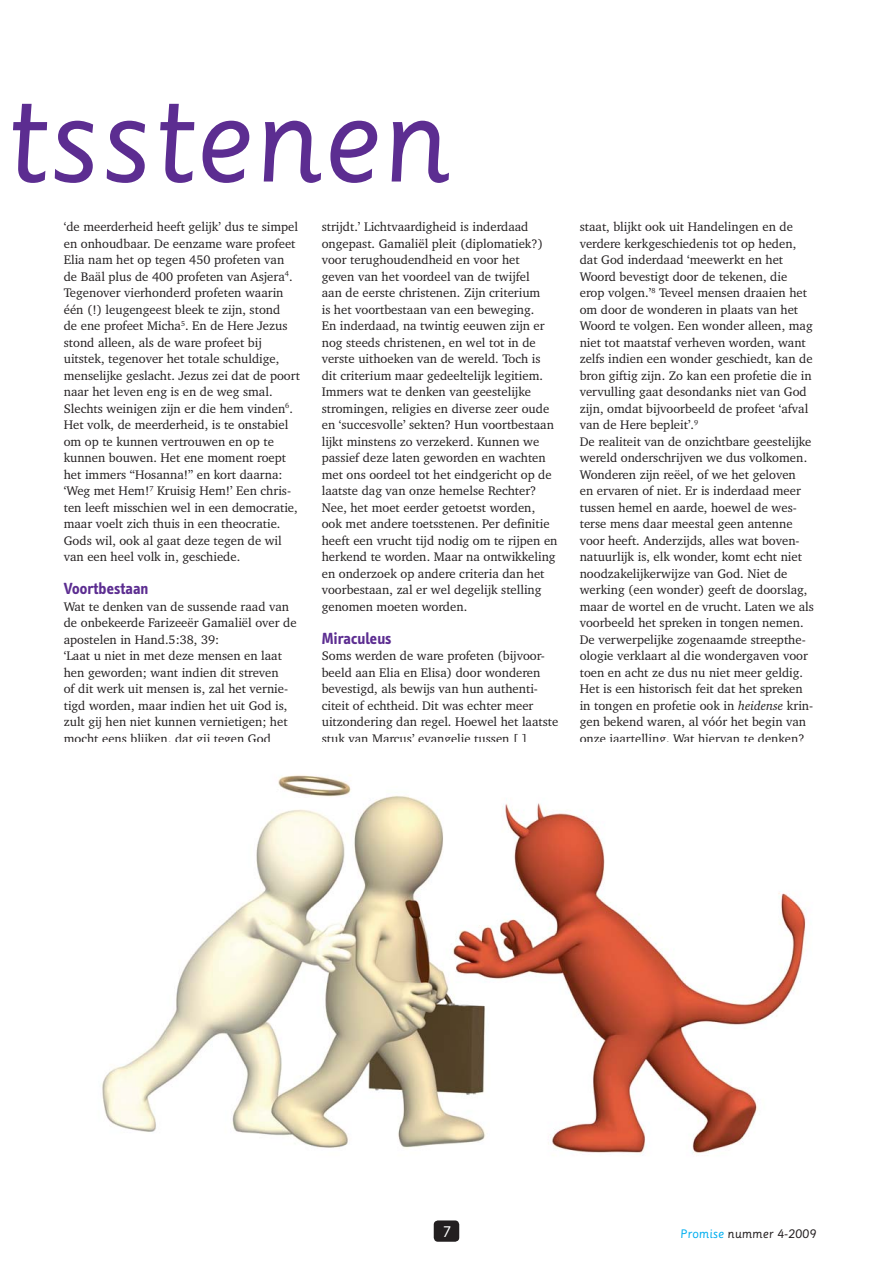
<style>
.page{position:relative;width:893px;height:1263px;background:#fff}
.page>*{position:absolute;margin:0;border:0;box-sizing:border-box;transform-origin:0 0}
.t1{font:117px "Sassoon Primary";color:#5c2d91}
.t2{font:700 16.5px "Info Text";color:#5c2d91}
.t3{font:15px "Sassoon Primary";color:#fff}
.t4{font:12.75px/16.5px "Charter IT Cby BT";color:#231f20}
.t5{font:12px "Sassoon Primary";color:#231f20}
.s1{font-style:italic}
.s2{color:#00aeef}
</style>
<div class="page">
<div style="left:434px;top:1220px;width:25px;height:22px;background:#231f20;border-radius:4px"></div>
<img style="left:102px;top:775px;width:704px;height:379px">
<h1 class="t1" style="left:4px;top:89px;width:448px">tsstenen</h1>
<p class="t4" style="left:64px;top:219px;width:238px">‘de meerderheid heeft gelijk’ dus te simpel en onhoudbaar. De eenzame ware profeet Elia nam het op tegen 450 profeten van de Baäl plus de 400 profeten van Asjera<sup>4</sup>.<br>Tegenover vierhonderd profeten waarin één (!) leugengeest bleek te zijn, stond<br>de ene profeet Micha<sup>5</sup>. En de Here Jezus stond alleen, als de ware profeet bij uitstek, tegenover het totale schuldige, menselijke geslacht. Jezus zei dat de poort naar het leven eng is en de weg smal.<br>Slechts weinigen zijn er die hem vinden<sup>6</sup>.<br>Het volk, de meerderheid, is te onstabiel om op te kunnen vertrouwen en op te kunnen bouwen. Het ene moment roept het immers “Hosanna!” en kort daarna: ‘Weg met Hem!<sup>7</sup> Kruisig Hem!’ Een chris&shy;ten leeft misschien wel in een democratie, maar voelt zich thuis in een theocratie.<br>Gods wil, ook al gaat deze tegen de wil van een heel volk in, geschiede.</p>
<p class="t2" style="left:64px;top:583px;width:86px">Voortbestaan</p>
<p class="t4" style="left:64px;top:598px;width:234px">Wat te denken van de sussende raad van de onbekeerde Farizeeër Gamaliël over de apostelen in Hand.5:38, 39:<br>‘Laat u niet in met deze mensen en laat hen geworden; want indien dit streven<br>of dit werk uit mensen is, zal het vernie&shy;tigd worden, maar indien het uit God is, zult gij hen niet kunnen vernietigen; het mocht eens blijken, dat gij tegen God</p>
<p class="t4" style="left:322px;top:219px;width:237px">strijdt.’ Lichtvaardigheid is inderdaad ongepast. Gamaliël pleit (diplomatiek?) voor terughoudendheid en voor het<br>geven van het voordeel van de twijfel<br>aan de eerste christenen. Zijn criterium<br>is het voortbestaan van een beweging.<br>En inderdaad, na twintig eeuwen zijn er nog steeds christenen, en wel tot in de verste uithoeken van de wereld. Toch is dit criterium maar gedeeltelijk legitiem.<br>Immers wat te denken van geestelijke stromingen, religies en diverse zeer oude en ‘succesvolle’ sekten? Hun voortbestaan lijkt minstens zo verzekerd. Kunnen we passief deze laten geworden en wachten met ons oordeel tot het eindgericht op de laatste dag van onze hemelse Rechter?<br>Nee, het moet eerder getoetst worden, ook met andere toetsstenen. Per definitie heeft een vrucht tijd nodig om te rijpen en herkend te worden. Maar na ontwikkeling en onderzoek op andere criteria dan het voorbestaan, zal er wel degelijk stelling genomen moeten worden.</p>
<p class="t2" style="left:322px;top:632px;width:71px">Miraculeus</p>
<p class="t4" style="left:322px;top:648px;width:238px">Soms werden de ware profeten (bijvoor&shy;beeld aan Elia en Elisa) door wonderen bevestigd, als bewijs van hun authenti&shy;citeit of echtheid. Dit was echter meer uitzondering dan regel. Hoewel het laatste stuk van Marcus’ evangelie tussen [ ]</p>
<p class="t4" style="left:580px;top:219px;width:236px">staat, blijkt ook uit Handelingen en de verdere kerkgeschiedenis tot op heden, dat God inderdaad ‘meewerkt en het Woord bevestigt door de tekenen, die erop volgen.’<sup>8</sup> Teveel mensen draaien het om door de wonderen in plaats van het Woord te volgen. Een wonder alleen, mag niet tot maatstaf verheven worden, want zelfs indien een wonder geschiedt, kan de bron giftig zijn. Zo kan een profetie die in vervulling gaat desondanks niet van God zijn, omdat bijvoorbeeld de profeet ‘afval van de Here bepleit’.<sup>9<br></sup>De realiteit van de onzichtbare geestelijke wereld onderschrijven we dus volkomen.<br>Wonderen zijn reëel, of we het geloven<br>en ervaren of niet. Er is inderdaad meer tussen hemel en aarde, hoewel de wes&shy;terse mens daar meestal geen antenne voor heeft. Anderzijds, alles wat boven&shy;natuurlijk is, elk wonder, komt echt niet noodzakelijkerwijze van God. Niet de werking (een wonder) geeft de doorslag, maar de wortel en de vrucht. Laten we als voorbeeld het spreken in tongen nemen.<br>De verwerpelijke zogenaamde streepthe&shy;ologie verklaart al die wondergaven voor toen en acht ze dus nu niet meer geldig.<br>Het is een historisch feit dat het spreken in tongen en profetie ook in <span class="s1">heidense</span> krin&shy;gen bekend waren, al vóór het begin van onze jaartelling. Wat hiervan te denken?</p>
<p class="t3" style="left:442px;top:1225px;width:10px">7</p>
<p class="t5" style="left:680px;top:1228px;width:138px"><span class="s2">Promise</span> nummer 4-2009</p>
</div>
